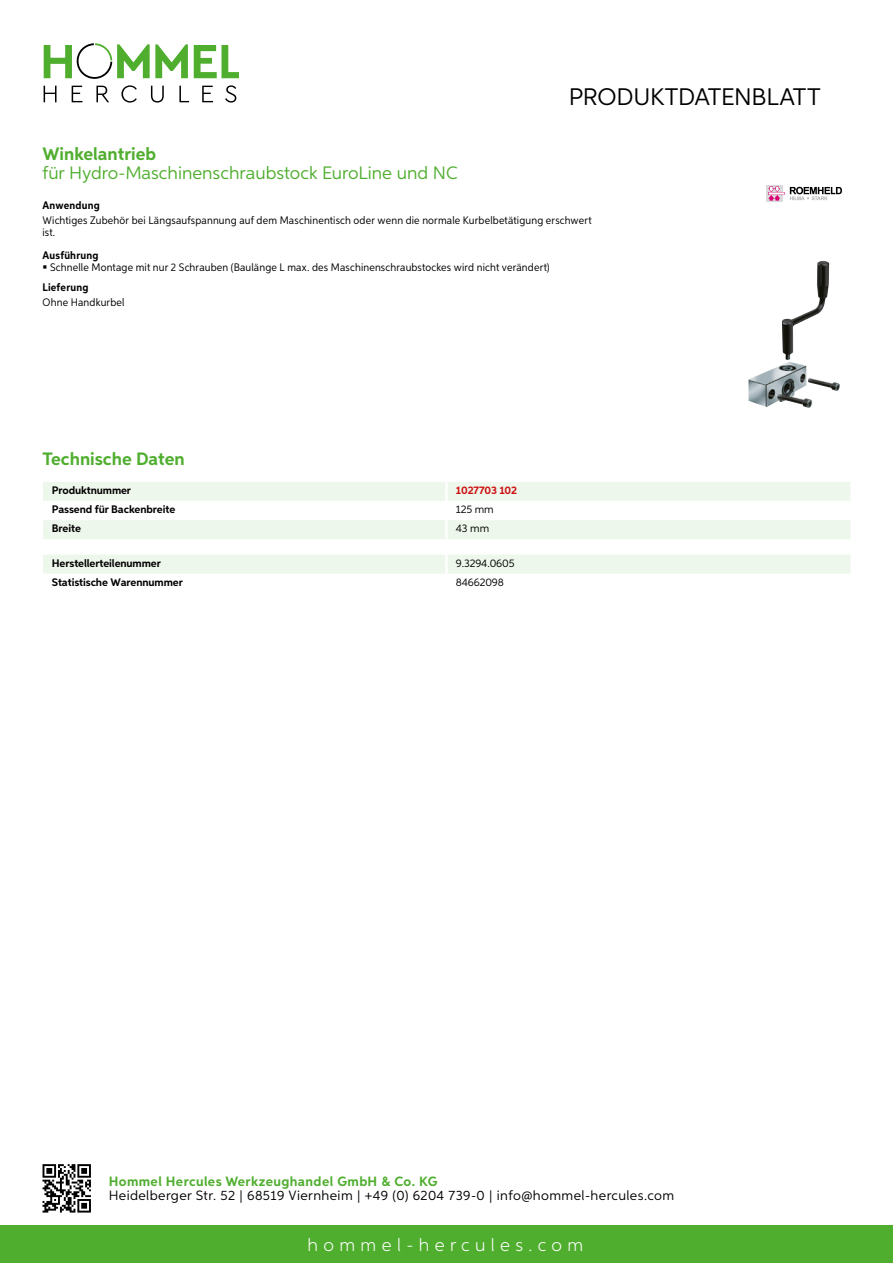
<style>
.page{position:relative;width:893px;height:1263px;background:#fff}
.page>*{position:absolute;margin:0;border:0;box-sizing:border-box;transform-origin:0 0}
.t1{font:24px "Aspira";letter-spacing:-.01em;color:#000}
.t2{font:18px "Aspira";color:#50ae2f}
.t3{font:700 18px "Aspira";color:#50ae2f}
.t4{font:300 18px "Aspira";letter-spacing:.3em;color:#fff}
.t5{font:13.5px "Aspira";letter-spacing:.03em;color:#000}
.t6{font:700 13.5px "Aspira";letter-spacing:.03em;color:#50ae2f}
.t7{font:10.95px/12px "Aspira Nar";letter-spacing:.015em;color:#000}
.t8{font:700 10.95px "Aspira";letter-spacing:-.01em;color:#000}
.t9{font:10.95px "Aspira";letter-spacing:-.01em;color:#000}
.t10{font:700 10.95px "Aspira Nar";letter-spacing:.02em;color:#000}
.t11{font:700 10.95px "Aspira";letter-spacing:-.01em;color:#cd1013}
</style>
<div class="page">
<div style="left:0;top:1226px;width:893px;height:37px;background:#50ae2f"></div>
<svg style="left:43px;top:1164px;width:48px;height:48px"></svg>
<svg style="left:194px;top:45px;width:45px;height:33px"></svg>
<svg style="left:44px;top:43px;width:144px;height:36px"></svg>
<svg style="left:44px;top:86px;width:13px;height:16px"></svg>
<svg style="left:72px;top:86px;width:10px;height:16px"></svg>
<svg style="left:96px;top:86px;width:13px;height:16px"></svg>
<svg style="left:121px;top:85px;width:16px;height:18px"></svg>
<svg style="left:151px;top:86px;width:13px;height:17px"></svg>
<svg style="left:179px;top:86px;width:10px;height:16px"></svg>
<svg style="left:202px;top:86px;width:11px;height:16px"></svg>
<svg style="left:225px;top:85px;width:11px;height:18px"></svg>
<svg style="left:43px;top:482px;width:807px;height:57px"></svg>
<hr style="left:445px;top:520px;width:3px;height:19px;background:#fff">
<div style="left:43px;top:555px;width:807px;height:19px;background:#eef7eb"></div>
<img style="left:748px;top:261px;width:92px;height:147px">
<div style="left:766px;top:185px;width:16px;height:17px;background:#d9dada"></div>
<svg style="left:790px;top:187px;width:52px;height:13px"></svg>
<svg style="left:768px;top:186px;width:16px;height:15px"></svg>
<h1 class="t1" style="left:569px;top:82px;width:253px">Produktdatenblatt</h1>
<h2 class="t3" style="left:43px;top:142px;width:115px">Winkelantrieb</h2>
<h2 class="t2" style="left:43px;top:162px;width:417px">für Hydro-Maschinenschraubstock EuroLine und N C</h2>
<p class="t10" style="left:43px;top:199px;width:59px">Anwendung</p>
<p class="t7" style="left:43px;top:214px;width:551px">Wichtiges Zubehör bei Längsaufspannung auf dem Maschinentisch oder wenn die normale Kurbelbetätigung erschwert ist.</p>
<p class="t10" style="left:43px;top:248px;width:58px">Ausführung</p>
<p class="t7" style="left:50px;top:261px;width:501px">Schnelle Montage mit nur 2 Schrauben (Baulänge L max. des Maschinenschraubstockes wird nicht verändert)</p>
<p class="t10" style="left:43px;top:280px;width:47px">Lieferung</p>
<p class="t7" style="left:43px;top:296px;width:84px">Ohne Handkurbel</p>
<h2 class="t3" style="left:43px;top:448px;width:144px">Technische Daten</h2>
<p class="t8" style="left:52px;top:483px;width:81px">Produktnummer</p>
<p class="t11" style="left:456px;top:483px;width:63px">1027703 102</p>
<p class="t8" style="left:52px;top:502px;width:125px">Passend für Backenbreite</p>
<p class="t9" style="left:456px;top:502px;width:39px">125 mm</p>
<p class="t8" style="left:52px;top:521px;width:31px">Breite</p>
<p class="t9" style="left:456px;top:522px;width:35px">43 mm</p>
<p class="t8" style="left:52px;top:556px;width:111px">Herstellerteilenummer</p>
<p class="t9" style="left:456px;top:556px;width:60px">9.3294.0605</p>
<p class="t8" style="left:52px;top:575px;width:132px">Statistische Warennummer</p>
<p class="t9" style="left:456px;top:575px;width:50px">84662098</p>
<p class="t6" style="left:109px;top:1172px;width:330px">Hommel Hercules Werkzeughandel GmbH &amp; Co. KG</p>
<p class="t5" style="left:109px;top:1187px;width:567px">Heidelberger Str. 52 | 68519 Viernheim | +49 (0) 6204 739-0 | info@hommel-hercules.com</p>
<h2 class="t4" style="left:307px;top:1234px;width:277px">hommel-hercules.com</h2>
</div>
